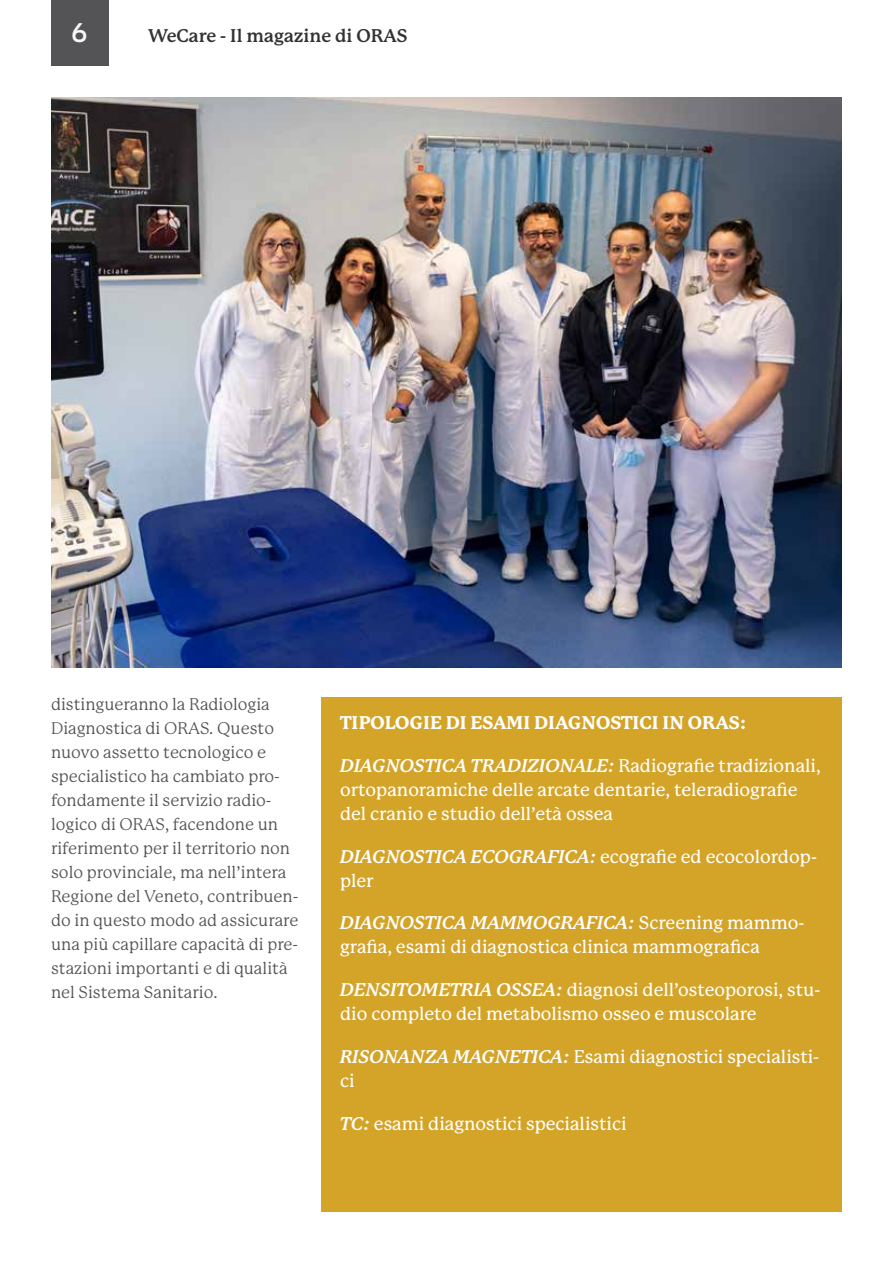
<style>
.page{position:relative;width:893px;height:1263px;background:#fff}
.page>*{position:absolute;margin:0;border:0;box-sizing:border-box;transform-origin:0 0}
.t1{font:600 27px "Neris";color:#f6f6f6}
.t2{font:500 18px/24px "P Mackinac Pro";color:#fff}
.t3{font:italic 700 18px "P22 Mackinac Pro";color:#fff}
.t4{font:800 18px "P22 Mackinac Pro";color:#fff}
.t5{font:700 18px "P22 Mackinac Pro";color:#333334}
.t6{font:16.5px/24px "P22 Mackinac Pro";color:#545456}
.s1{font-family:"P Mackinac Pro";font-weight:500;font-style:normal}
.s2{font-family:"P22 Mackinac Pro";font-weight:700;font-style:italic}
</style>
<div class="page">
<div style="left:51px;top:0;width:57px;height:66px;background:#545456"></div>
<img style="left:51px;top:98px;width:791px;height:570px">
<div style="left:322px;top:697px;width:520px;height:515px;background:#d4a429"></div>
<h1 class="t1" style="left:71px;top:14px;width:18px">6</h1>
<p class="t5" style="left:148px;top:25px;width:261px">WeCare - Il magazine di ORAS</p>
<p class="t6" style="left:51px;top:692px;width:249px">distingueranno la Radiologia<br>Diagnostica di ORAS. Questo nuovo assetto tecnologico e specialistico ha cambiato pro&shy;fondamente il servizio radio&shy;logico di ORAS, facendone un riferimento per il territorio non solo provinciale, ma nell’intera<br>Regione del Veneto, contribuen&shy;do in questo modo ad assicurare una più capillare capacità di pre&shy;stazioni importanti e di qualità nel Sistema Sanitario.</p>
<p class="t4" style="left:340px;top:713px;width:408px">TIPOLOGIE DI ESAMI DIAGNOSTICI IN ORAS:</p>
<p class="t3" style="left:340px;top:755px;width:482px">DIAGNOSTICA TRADIZIONALE: <span class="s1">Radiografie tradizionali,</span></p>
<p class="t2" style="left:340px;top:778px;width:459px">ortopanoramiche delle arcate dentarie, teleradiografie del cranio e studio dell’età ossea</p>
<p class="t2" style="left:340px;top:845px;width:478px"><span class="s2">DIAGNOSTICA ECOGRAFICA:</span> ecografie ed ecocolordop&shy;pler</p>
<p class="t3" style="left:340px;top:913px;width:466px">DIAGNOSTICA MAMMOGRAFICA: <span class="s1">Screening mammo-</span></p>
<p class="t2" style="left:340px;top:935px;width:421px">grafia, esami di diagnostica clinica mammografica</p>
<p class="t2" style="left:340px;top:978px;width:482px"><span class="s2">DENSITOMETRIA OSSEA:</span> diagnosi dell’osteoporosi, stu&shy;dio completo del metabolismo osseo e muscolare</p>
<p class="t2" style="left:340px;top:1045px;width:481px"><span class="s2">RISONANZA MAGNETICA:</span> Esami diagnostici specialisti&shy;ci</p>
<p class="t2" style="left:340px;top:1111px;width:288px"><span class="s2">TC:</span> esami diagnostici specialistici</p>
</div>
